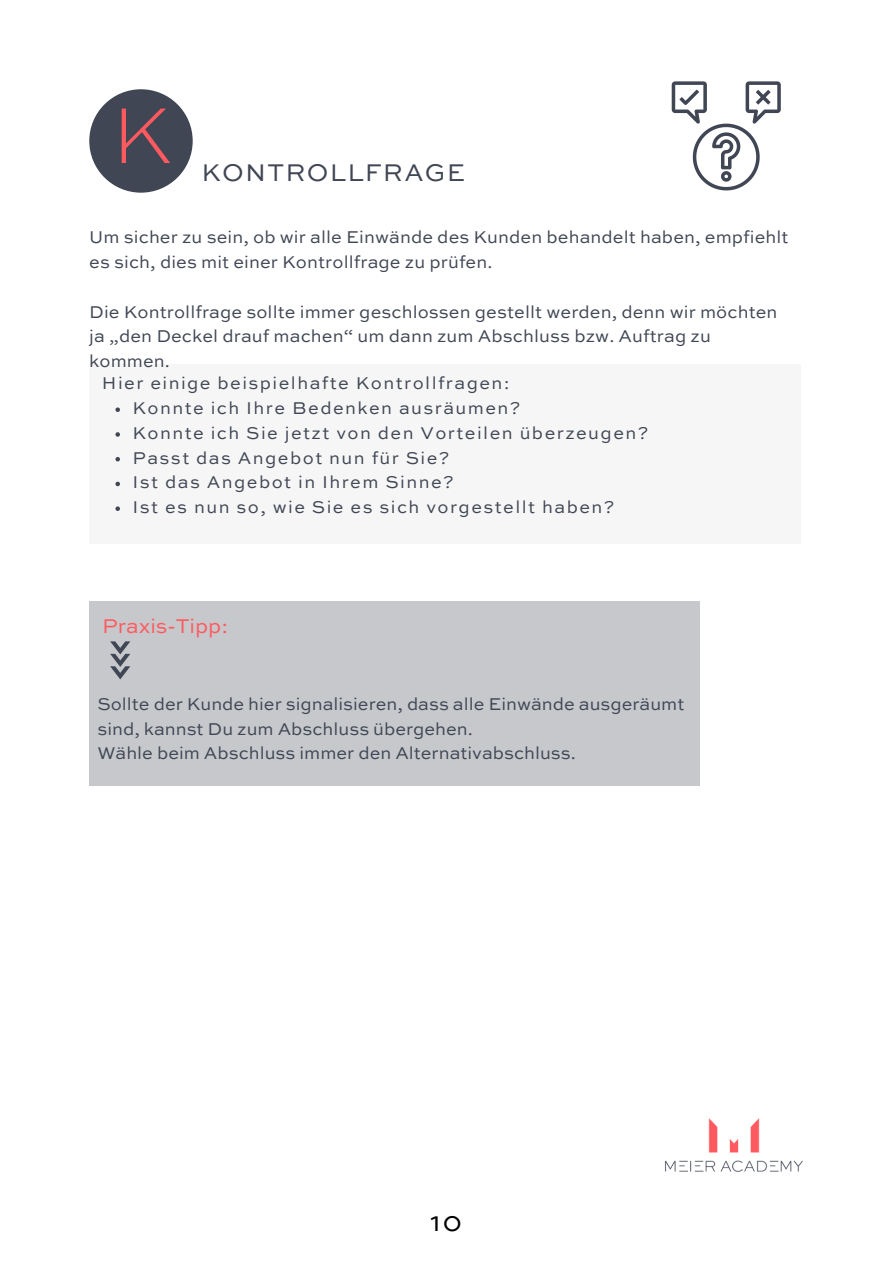
<style>
.page{position:relative;width:893px;height:1264px;background:#fff}
.page>*{position:absolute;margin:0;border:0;box-sizing:border-box;transform-origin:0 0}
.t1{font:300 expanded 83.4px "Sweet Sans Pro";color:#ff5a5f}
.t2{font:26.4px "Sweet Sans Pro";color:#000}
.t3{font:25.5px "Sweet Sans Pro";letter-spacing:.05em;color:#404654}
.t4{font:21px "Sweet Sans Pro";color:#ff5a5f}
.t5{font:18px/24.8px "Sweet Sans Pro";letter-spacing:.005em;color:#404654}
.t6{font:18px/24.8px "Sweet Sans Pro";letter-spacing:.08em;color:#404654}
</style>
<div class="page">
<div style="left:89px;top:89px;width:104px;height:104px;background:#404654;border-radius:50%"></div>
<svg style="left:671px;top:81px;width:109px;height:109px"></svg>
<div style="left:89px;top:364px;width:711px;height:180px;background:#f6f6f6"></div>
<svg style="left:115px;top:407px;width:5px;height:5px"></svg>
<svg style="left:115px;top:432px;width:5px;height:5px"></svg>
<svg style="left:115px;top:457px;width:5px;height:4px"></svg>
<svg style="left:115px;top:481px;width:5px;height:5px"></svg>
<svg style="left:115px;top:506px;width:5px;height:5px"></svg>
<div style="left:89px;top:601px;width:611px;height:184px;background:#c6c8cc"></div>
<svg style="left:110px;top:641px;width:20px;height:38px"></svg>
<img style="left:665px;top:1118px;width:138px;height:54px">
<h1 class="t1" style="left:111px;top:99px;width:63px">K</h1>
<h3 class="t3" style="left:202px;top:162px;width:265px">KONTROLLFRAGE</h3>
<p class="t5" style="left:89px;top:226px;width:700px">Um sicher zu sein, ob wir alle Einwände des Kunden behandelt haben, empfiehlt es sich, dies mit einer Kontrollfrage zu prüfen.</p>
<p class="t5" style="left:89px;top:300px;width:689px">Die Kontrollfrage sollte immer geschlossen gestellt werden, denn wir möchten ja „den Deckel drauf machen“ um dann zum Abschluss bzw. Auftrag zu kommen.</p>
<p class="t6" style="left:132px;top:397px;width:517px">Konnte ich Ihre Bedenken ausräumen?<br>Konnte ich Sie jetzt von den Vorteilen überzeugen?<br>Passt das Angebot nun für Sie?<br>Ist das Angebot in Ihrem Sinne?<br>Ist es nun so, wie Sie es sich vorgestellt haben?</p>
<p class="t6" style="left:102px;top:372px;width:409px">Hier einige beispielhafte Kontrollfragen:</p>
<p class="t4" style="left:102px;top:617px;width:127px">Praxis-Tipp:</p>
<p class="t5" style="left:97px;top:692px;width:588px">Sollte der Kunde hier signalisieren, dass alle Einwände ausgeräumt sind, kannst Du zum Abschluss übergehen.<br>Wähle beim Abschluss immer den Alternativabschluss.</p>
<h2 class="t2" style="left:430px;top:1210px;width:33px">10</h2>
</div>
